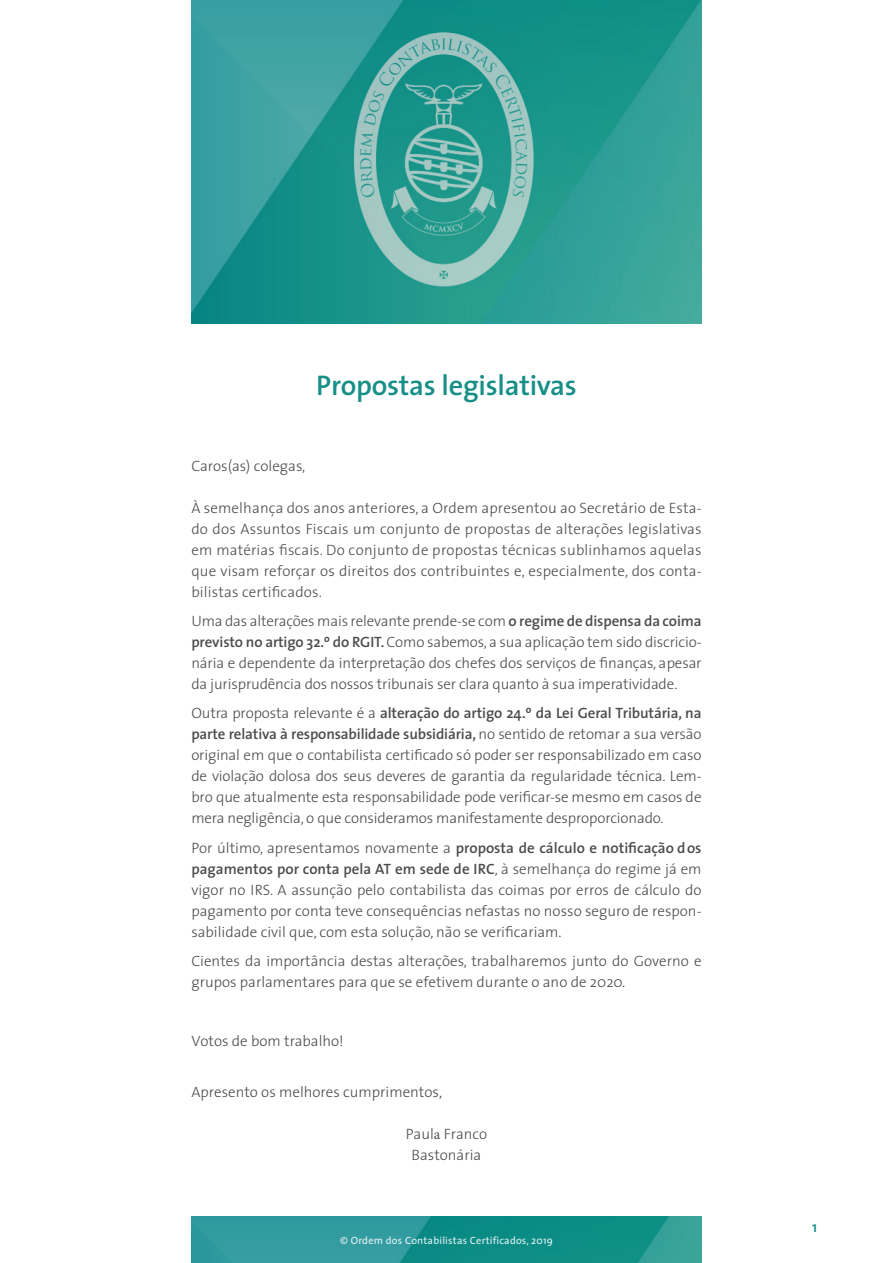
<style>
.page{position:relative;width:893px;height:1263px;background:#fff}
.page>*{position:absolute;margin:0;border:0;box-sizing:border-box;transform-origin:0 0}
.Cap{font:600 28.5px "The Sans";letter-spacing:-.01em;color:#168f86}
.Cap-2{font:300 15px/21px "The Sans";color:#4b4c4d;text-align:justify}
.t1{font:600 15px "The Sans";color:#168f86}
.t2{font:10.5px "The Sans";letter-spacing:.02em;color:#fff}
.s1{font-weight:600}
.s2{font-family:"Minion Pro";font-weight:400}
</style>
<div class="page">
<img style="left:191px;top:0;width:511px;height:323px">
<img style="left:191px;top:1216px;width:511px;height:47px">
<p class="Cap" style="left:316px;top:361px;width:262px">Propostas legislativas</p>
<p class="Cap-2" style="left:191px;top:454px;width:115px">Caros(as) colegas,</p>
<p class="Cap-2" style="left:191px;top:496px;width:512px">À semelhança dos anos anteriores, a Ordem apresentou ao Secretário de Esta&shy;do dos Assuntos Fiscais um conjunto de propostas de alterações legislativas em matérias fiscais. Do conjunto de propostas técnicas sublinhamos aquelas que visam reforçar os direitos dos contribuintes e, especialmente, dos conta&shy;bilistas certificados.</p>
<p class="Cap-2" style="left:191px;top:610px;width:512px">Uma das alterações mais relevante prende-se com <span class="s1">o regime de dispensa da coima previsto no artigo 32.º do RGIT.</span> Como sabemos, a sua aplicação tem sido discricio&shy;nária e dependente da interpretação dos chefes dos serviços de finanças, apesar da jurisprudência dos nossos tribunais ser clara quanto à sua imperatividade.</p>
<p class="Cap-2" style="left:191px;top:702px;width:512px">Outra proposta relevante é a <span class="s1">alteração do artigo 24.º da Lei Geral Tributária, na parte relativa à responsabilidade subsidiária,</span> no sentido de retomar a sua versão original em que o contabilista certificado só poder ser responsabilizado em caso de violação dolosa dos seus deveres de garantia da regularidade técnica. Lem&shy;bro que atualmente esta responsabilidade pode verificar-se mesmo em casos de mera negligência, o que consideramos manifestamente desproporcionado.</p>
<p class="Cap-2" style="left:191px;top:837px;width:512px">Por último, apresentamos novamente a <span class="s1">proposta de cálculo e notificação dos pagamentos por conta pela AT em sede de IRC</span>, à semelhança do regime já em vigor no IRS. A assunção pelo contabilista das coimas por erros de cálculo do pagamento por conta teve consequências nefastas no nosso seguro de respon&shy;sabilidade civil que, com esta solução, não se verificariam.</p>
<p class="Cap-2" style="left:191px;top:950px;width:512px">Cientes da importância destas alterações, trabalharemos junto do Governo e grupos parlamentares para que se efetivem durante o ano de 2020.</p>
<p class="Cap-2" style="left:191px;top:1030px;width:154px">Votos de bom trabalho!</p>
<p class="Cap-2" style="left:191px;top:1081px;width:252px">Apresento os melhores cumprimentos,</p>
<p class="Cap-2" style="left:406px;top:1123px;width:83px;text-align:center">Paul<span class="s2">a</span> Franco<br>Bastonária</p>
<p class="t2" style="left:340px;top:1231px;width:214px">© Ordem dos Contabilistas Certificados, 2019</p>
<p class="t1" style="left:812px;top:1214px;width:7px">1</p>
</div>
